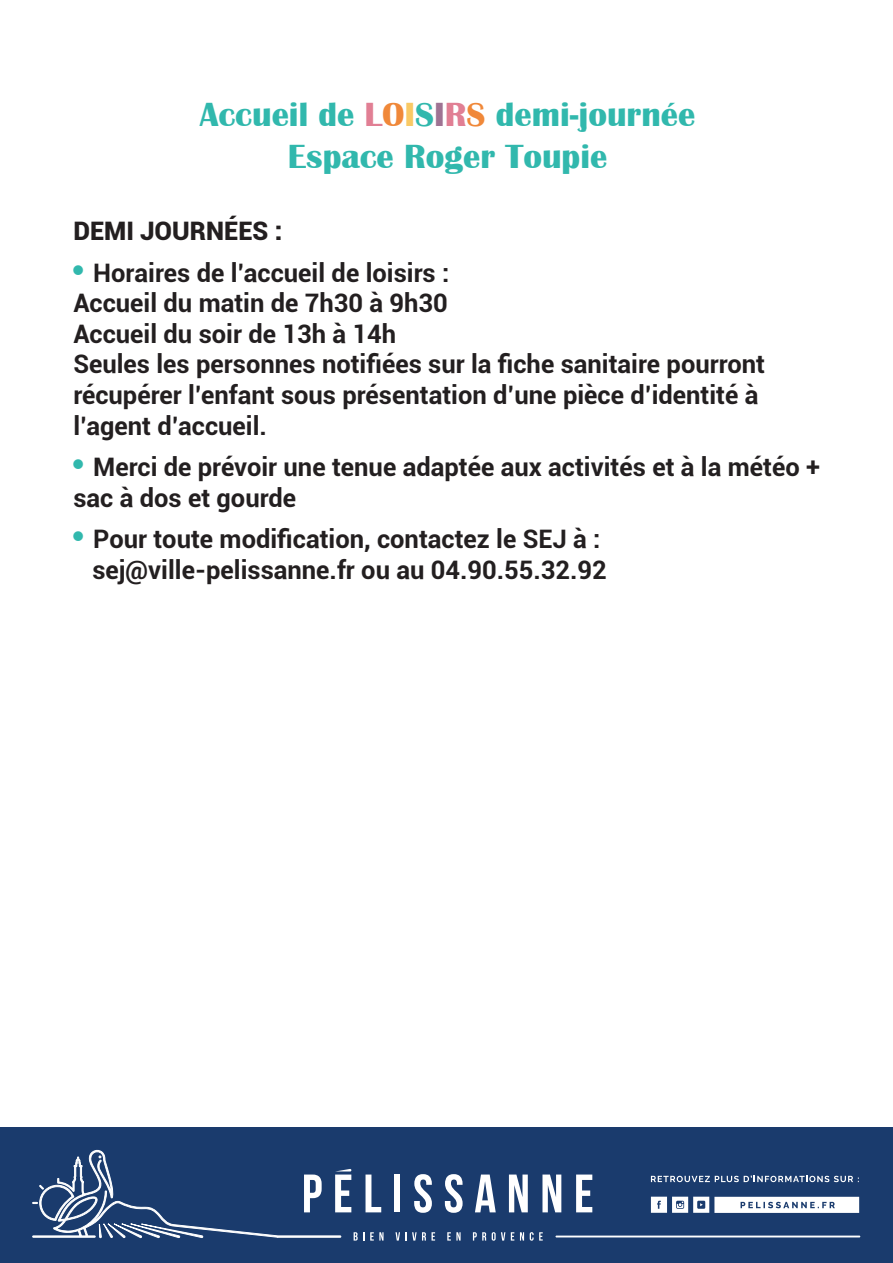
<style>
.page{position:relative;width:893px;height:1263px;background:#fff}
.page>*{position:absolute;margin:0;border:0;box-sizing:border-box;transform-origin:0 0}
.t1{font:700 34.5px "Britannic";color:#31b8ad}
.t2{font:700 25.5px/30.6px "Roboto";color:#231f20}
.t3{font:900 25.5px "Roboto";color:#231f20}
.s1{color:#e17f94}
.s2{color:#f08839}
.s3{color:#f9c965}
.s4{color:#9f7393}
.s5{font-family:"Britannic";font-size:34.5px;color:#31b8ad}
</style>
<div class="page">
<div style="left:0;top:1128px;width:893px;height:135px;background:#1a3b6d"></div>
<div style="left:394px;top:1174px;width:6px;height:38px;background:#fff"></div>
<svg style="left:414px;top:1174px;width:18px;height:39px"></svg>
<svg style="left:445px;top:1174px;width:18px;height:39px"></svg>
<svg style="left:475px;top:1174px;width:21px;height:38px"></svg>
<svg style="left:509px;top:1174px;width:19px;height:38px"></svg>
<svg style="left:542px;top:1174px;width:19px;height:38px"></svg>
<svg style="left:576px;top:1174px;width:16px;height:38px"></svg>
<svg style="left:32px;top:1149px;width:351px;height:91px"></svg>
<svg style="left:395px;top:1232px;width:40px;height:8px"></svg>
<svg style="left:447px;top:1232px;width:14px;height:8px"></svg>
<svg style="left:473px;top:1232px;width:13px;height:8px"></svg>
<svg style="left:492px;top:1232px;width:13px;height:9px"></svg>
<svg style="left:511px;top:1232px;width:3px;height:8px"></svg>
<svg style="left:520px;top:1232px;width:4px;height:8px"></svg>
<svg style="left:530px;top:1232px;width:13px;height:9px"></svg>
<hr style="left:555px;top:1235px;width:305px;height:2px;background:#fff">
<svg style="left:651px;top:1175px;width:208px;height:7px"></svg>
<svg style="left:651px;top:1197px;width:208px;height:16px;background:#d5dbe4"></svg>
<p class="t1" style="left:200px;top:96px;width:497px">Accueil de <span class="s1">L</span><span class="s2">O</span><span class="s3">I</span>S<span class="s4">I</span><span class="s1">R</span><span class="s2">S</span> demi-journée</p>
<p class="t1" style="left:288px;top:137px;width:321px">Espace Roger Toupie</p>
<p class="t3" style="left:73px;top:213px;width:211px">DEMI JOURNÉES :</p>
<p class="t2" style="left:73px;top:256px;width:378px"><span class="s5">•</span> Horaires de l’accueil de loisirs :<br>Accueil du matin de 7h30 à 9h30</p>
<p class="t2" style="left:73px;top:317px;width:324px">Accueil du soir de 13h à 14h</p>
<p class="t2" style="left:73px;top:348px;width:693px">Seules les personnes notifiées sur la fiche sanitaire pourront récupérer l’enfant sous présentation d’une pièce d’identité à l’agent d’accueil.</p>
<p class="t2" style="left:73px;top:451px;width:748px"><span class="s5">•</span> Merci de prévoir une tenue adaptée aux activités et à la météo + sac à dos et gourde</p>
<p class="t2" style="left:73px;top:523px;width:535px;text-align:right"><span class="s5">•</span> Pour toute modification, contactez le SEJ à : sej@ville-pelissanne.fr ou au 04.90.55.32.92</p>
</div>
